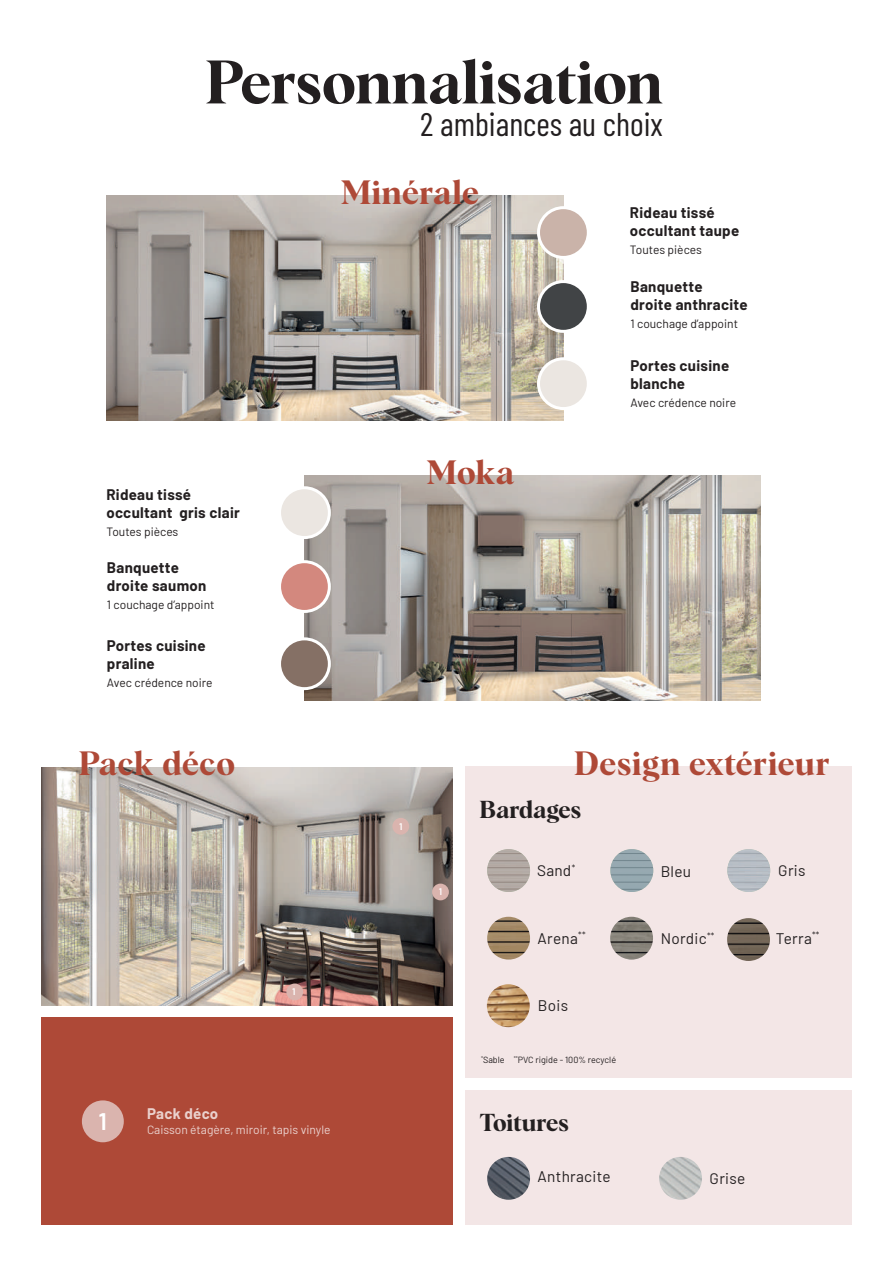
<style>
.page{position:relative;width:881px;height:1263px;background:#fff}
.page>*{position:absolute;margin:0;border:0;box-sizing:border-box;transform-origin:0 0}
.t1{font:60px "Albra Semi";color:#231f20}
.t2{font:33px "Albra Semi";letter-spacing:.015em;color:#ae4937}
.t3{font:32.85px "Barlow Condensed";color:#231f20}
.t4{font:24px "Albra Semi";color:#231f20}
.t5{font:600 24px "Barlow";color:#fff}
.t6{font:15.3px "Barlow";letter-spacing:.02em;color:#231f20}
.t7{font:700 15px/18px "Barlow";letter-spacing:.02em;color:#231f20}
.t8{font:700 15px "Barlow";letter-spacing:.02em;color:#ead1cd}
.t9{font:12px "Barlow";color:#231f20}
.t10{font:12px "Barlow";color:#ead1cd}
.t11{font:600 9.6px "Barlow";color:#fff}
.t12{font:9px "Barlow";color:#231f20}
</style>
<div class="page">
<div style="left:465px;top:1091px;width:386px;height:134px;background:#f3e6e6"></div>
<div style="left:41px;top:1017px;width:411px;height:208px;background:#ae4937"></div>
<img style="left:107px;top:196px;width:456px;height:224px">
<img style="left:305px;top:476px;width:455px;height:224px">
<div style="left:279px;top:562px;width:50px;height:49px;background:#d3887e;border-radius:50%"></div>
<div style="left:278px;top:560px;width:53px;height:53px;border:3px solid #fff;border-radius:50%"></div>
<div style="left:279px;top:488px;width:50px;height:49px;background:#ebe6e1;border-radius:50%"></div>
<div style="left:278px;top:486px;width:53px;height:53px;border:3px solid #fff;border-radius:50%"></div>
<div style="left:279px;top:639px;width:50px;height:50px;background:#857065;border-radius:50%"></div>
<div style="left:278px;top:637px;width:53px;height:53px;border:3px solid #fff;border-radius:50%"></div>
<div style="left:538px;top:282px;width:50px;height:49px;background:#414446;border-radius:50%"></div>
<div style="left:536px;top:280px;width:53px;height:53px;border:3px solid #fff;border-radius:50%"></div>
<div style="left:538px;top:208px;width:50px;height:49px;background:#cab3a9;border-radius:50%"></div>
<div style="left:536px;top:206px;width:53px;height:53px;border:3px solid #fff;border-radius:50%"></div>
<div style="left:538px;top:359px;width:50px;height:49px;background:#ebe6e1;border-radius:50%"></div>
<div style="left:536px;top:357px;width:53px;height:53px;border:3px solid #fff;border-radius:50%"></div>
<div style="left:465px;top:767px;width:386px;height:311px;background:#f3e6e6"></div>
<img style="left:41px;top:768px;width:411px;height:238px">
<div style="left:392px;top:818px;width:17px;height:17px;background:#dab4ae;border-radius:50%"></div>
<div style="left:432px;top:883px;width:16px;height:17px;background:#dab4ae;border-radius:50%"></div>
<div style="left:286px;top:983px;width:17px;height:17px;background:#dab4ae;border-radius:50%"></div>
<div style="left:82px;top:1100px;width:42px;height:42px;background:#dab4ae;border-radius:50%"></div>
<img style="left:610px;top:849px;width:43px;height:43px;border-radius:21px">
<img style="left:487px;top:849px;width:43px;height:43px;border-radius:21px">
<img style="left:727px;top:849px;width:42px;height:43px;border-radius:21px">
<img style="left:486px;top:984px;width:43px;height:43px;border-radius:21px">
<img style="left:487px;top:917px;width:43px;height:42px;border-radius:21px">
<img style="left:659px;top:1157px;width:42px;height:43px;border-radius:21px">
<img style="left:487px;top:1157px;width:43px;height:43px;border-radius:21px">
<img style="left:610px;top:917px;width:42px;height:42px;border-radius:21px">
<img style="left:726px;top:918px;width:43px;height:43px;border-radius:21px">
<h1 class="t1" style="left:205px;top:38px;width:459px">Personnalisation</h1>
<h3 class="t3" style="left:420px;top:101px;width:244px">2 ambiances au choix</h3>
<h2 class="t2" style="left:340px;top:168px;width:140px">Minérale</h2>
<p class="t7" style="left:106px;top:484px;width:135px">Rideau tissé occultant gris clair</p>
<p class="t9" style="left:106px;top:523px;width:73px">Toutes pièces</p>
<p class="t7" style="left:107px;top:558px;width:101px">Banquette droite saumon</p>
<p class="t9" style="left:107px;top:596px;width:109px">1 couchage d’appoint</p>
<p class="t7" style="left:107px;top:635px;width:100px">Portes cuisine praline</p>
<p class="t9" style="left:107px;top:674px;width:107px">Avec crédence noire</p>
<h2 class="t2" style="left:426px;top:449px;width:89px">Moka</h2>
<p class="t7" style="left:629px;top:202px;width:111px">Rideau tissé occultant taupe</p>
<p class="t9" style="left:629px;top:241px;width:73px">Toutes pièces</p>
<p class="t7" style="left:630px;top:276px;width:119px">Banquette droite anthracite</p>
<p class="t9" style="left:630px;top:315px;width:109px">1 couchage d’appoint</p>
<p class="t7" style="left:630px;top:355px;width:100px">Portes cuisine blanche</p>
<p class="t9" style="left:630px;top:394px;width:107px">Avec crédence noire</p>
<h2 class="t2" style="left:79px;top:740px;width:158px">Pack déco</h2>
<h2 class="t2" style="left:574px;top:740px;width:257px">Design extérieur</h2>
<p class="t11" style="left:292px;top:984px;width:5px">1</p>
<h3 class="t5" style="left:99px;top:1103px;width:10px">1</h3>
<p class="t8" style="left:147px;top:1102px;width:73px">Pack déco</p>
<p class="t10" style="left:147px;top:1121px;width:185px">Caisson étagère, miroir, tapis vinyle</p>
<p class="t11" style="left:399px;top:819px;width:5px">1</p>
<p class="t11" style="left:438px;top:885px;width:5px">1</p>
<h3 class="t4" style="left:479px;top:792px;width:103px">Bardages</h3>
<p class="t12" style="left:571px;top:861px;width:5px">*</p>
<p class="t6" style="left:778px;top:859px;width:29px">Gris</p>
<p class="t6" style="left:537px;top:859px;width:36px">Sand</p>
<p class="t6" style="left:660px;top:860px;width:32px">Bleu</p>
<p class="t6" style="left:537px;top:927px;width:49px">Arena<sup>**</sup></p>
<p class="t12" style="left:706px;top:929px;width:9px">**</p>
<p class="t6" style="left:775px;top:927px;width:45px">Terra<sup>**</sup></p>
<p class="t6" style="left:660px;top:928px;width:48px">Nordic</p>
<p class="t6" style="left:537px;top:994px;width:32px">Bois</p>
<p class="t12" style="left:481px;top:1053px;width:136px"><sup>*</sup>Sable <sup>**</sup>PVC rigide - 100% recyclé</p>
<h3 class="t4" style="left:479px;top:1105px;width:91px">Toitures</h3>
<p class="t6" style="left:537px;top:1166px;width:75px">Anthracite</p>
<p class="t6" style="left:709px;top:1167px;width:37px">Grise</p>
</div>
